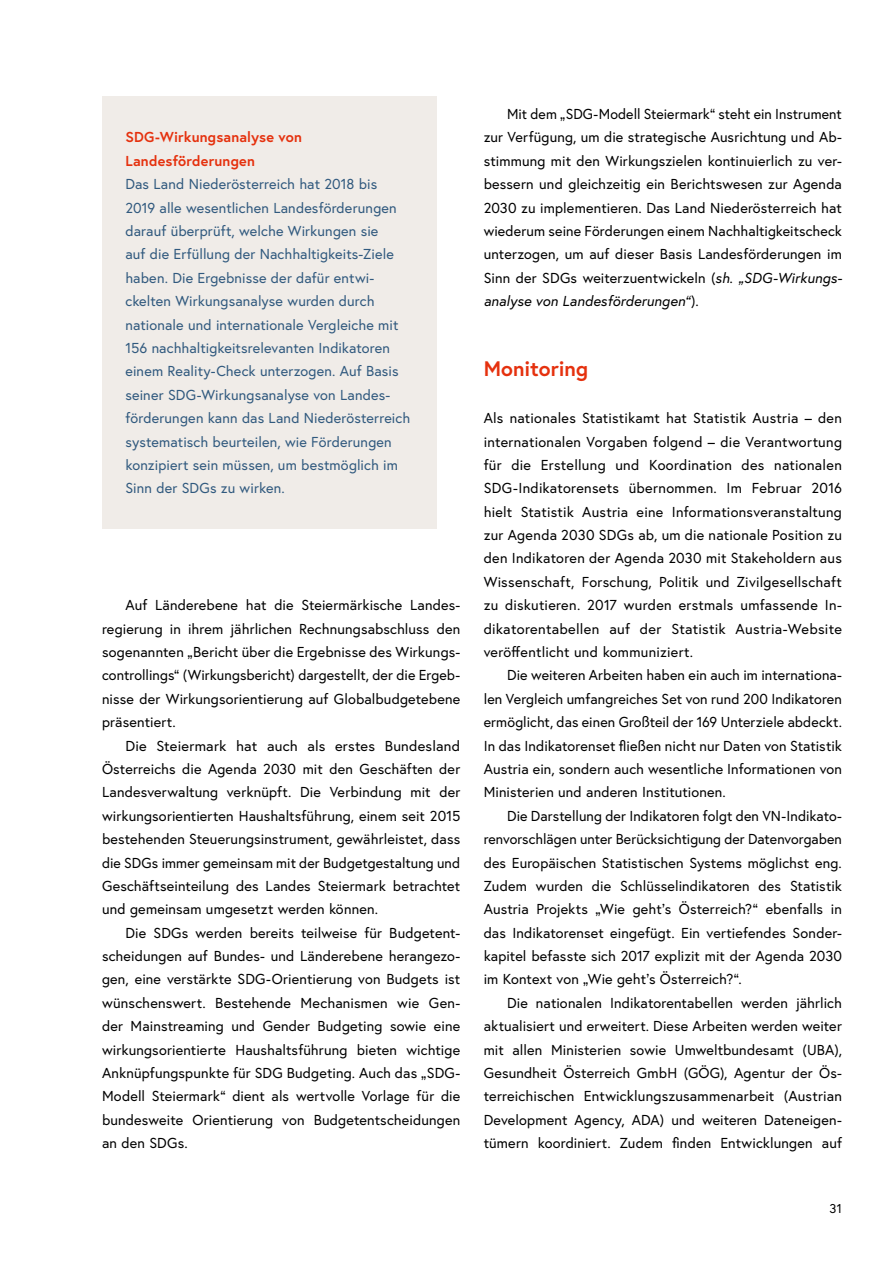
<style>
.page{position:relative;width:893px;height:1263px;background:#fff}
.page>*{position:absolute;margin:0;border:0;box-sizing:border-box;transform-origin:0 0}
.Überschriften_h2_ohne_Nummerierung{font:700 21px "Europa Austria";letter-spacing:-.005em;color:#e5310e}
.p_Erstzeileneinzug{font:14.4px/23.4px "Europa Austria";letter-spacing:.01em;color:#000;text-align:justify}
.p_Erfolgsgeschichte{font:14.4px/23.4px "Europa Austria";letter-spacing:.01em;color:#30597e}
.p_Erstzeileneinzug_5_5{font:14.4px/23.4px "Europa Austria";letter-spacing:.01em;color:#000;text-align:justify}
.h_Erfolgsgeschichte{font:700 14.4px/23.4px "Europa Austria";letter-spacing:.015em;color:#e5310e}
.t1{font:12.75px "Europa Austria";color:#000}
.s1{font-style:italic}
</style>
<div class="page">
<div style="left:102px;top:96px;width:335px;height:432px;background:#f0ece8"></div>
<p class="h_Erfolgsgeschichte" style="left:125px;top:125px;width:178px">SDG-Wirkungsanalyse von<br>Landesförderungen</p>
<p class="p_Erfolgsgeschichte" style="left:125px;top:172px;width:286px">Das Land Niederösterreich hat 2018 bis 2019 alle wesentlichen Landesförderungen darauf überprüft, welche Wirkungen sie<br>auf die Erfüllung der Nachhaltigkeits-Ziele haben. Die Ergebnisse der dafür entwi&shy;ckelten Wirkungsanalyse wurden durch nationale und internationale Vergleiche mit 156 nachhaltigkeitsrelevanten Indikatoren einem Reality-Check unterzogen. Auf Basis seiner SDG-Wirkungsanalyse von Landes&shy;förderungen kann das Land Niederösterreich systematisch beurteilen, wie Förderungen konzipiert sein müssen, um bestmöglich im Sinn der SDGs zu wirken.</p>
<p class="p_Erstzeileneinzug" style="left:102px;top:593px;width:360px;text-indent:23px">Auf Länderebene hat die Steiermärkische Landes&shy;regierung in ihrem jährlichen Rechnungsabschluss den sogenannten „Bericht über die Ergebnisse des Wirkungs&shy;controllings“ (Wirkungsbericht) dargestellt, der die Ergeb&shy;nisse der Wirkungsorientierung auf Globalbudgetebene präsentiert.</p>
<p class="p_Erstzeileneinzug" style="left:102px;top:733px;width:360px;text-indent:23px">Die Steiermark hat auch als erstes Bundesland Österreichs die Agenda 2030 mit den Geschäften der Landesverwaltung verknüpft. Die Verbindung mit der wirkungsorientierten Haushaltsführung, einem seit 2015 bestehenden Steuerungsinstrument, gewährleistet, dass die SDGs immer gemeinsam mit der Budgetgestaltung und Geschäftseinteilung des Landes Steiermark betrachtet und gemeinsam umgesetzt werden können.</p>
<p class="p_Erstzeileneinzug" style="left:102px;top:921px;width:360px;text-indent:23px">Die SDGs werden bereits teilweise für Budgetent&shy;scheidungen auf Bundes- und Länderebene herangezo&shy;gen, eine verstärkte SDG-Orientierung von Budgets ist wünschenswert. Bestehende Mechanismen wie Gen&shy;der Mainstreaming und Gender Budgeting sowie eine wirkungsorientierte Haushaltsführung bieten wichtige Anknüpfungspunkte für SDG Budgeting. Auch das „SDG-Modell Steiermark“ dient als wertvolle Vorlage für die bundesweite Orientierung von Budgetentscheidungen an den SDGs.</p>
<p class="p_Erstzeileneinzug_5_5" style="left:484px;top:102px;width:360px;text-indent:23px">Mit dem „SDG-Modell Steiermark“ steht ein Instrument zur Verfügung, um die strategische Ausrichtung und Ab&shy;stimmung mit den Wirkungszielen kontinuierlich zu ver&shy;bessern und gleichzeitig ein Berichtswesen zur Agenda 2030 zu implementieren. Das Land Niederösterreich hat wiederum seine Förderungen einem Nachhaltigkeitscheck unterzogen, um auf dieser Basis Landesförderungen im Sinn der SDGs weiterzuentwickeln (<span class="s1">sh. „SDG-Wirkungs&shy;analyse von Landesförderungen“</span>).</p>
<h2 class="Überschriften_h2_ohne_Nummerierung" style="left:484px;top:355px;width:106px">Monitoring</h2>
<p class="p_Erstzeileneinzug" style="left:484px;top:406px;width:360px">Als nationales Statistikamt hat Statistik Austria – den internationalen Vorgaben folgend – die Verantwortung für die Erstellung und Koordination des nationalen SDG-Indikatorensets übernommen. Im Februar 2016 hielt Statistik Austria eine Informationsveranstaltung zur Agenda 2030 SDGs ab, um die nationale Position zu den Indikatoren der Agenda 2030 mit Stakeholdern aus Wissenschaft, Forschung, Politik und Zivilgesellschaft zu diskutieren. 2017 wurden erstmals umfassende In&shy;dikatorentabellen auf der Statistik Austria-Website veröffentlicht und kommuniziert.</p>
<p class="p_Erstzeileneinzug" style="left:484px;top:663px;width:360px;text-indent:23px">Die weiteren Arbeiten haben ein auch im internationa&shy;len Vergleich umfangreiches Set von rund 200 Indikatoren ermöglicht, das einen Großteil der 169 Unterziele abdeckt.<br>In das Indikatorenset fließen nicht nur Daten von Statistik Austria ein, sondern auch wesentliche Informationen von Ministerien und anderen Institutionen.</p>
<p class="p_Erstzeileneinzug" style="left:484px;top:804px;width:360px;text-indent:23px">Die Darstellung der Indikatoren folgt den VN-Indikato&shy;renvorschlägen unter Berücksichtigung der Datenvorgaben des Europäischen Statistischen Systems möglichst eng.<br>Zudem wurden die Schlüsselindikatoren des Statistik Austria Projekts „Wie geht’s Österreich?“ ebenfalls in das Indikatorenset eingefügt. Ein vertiefendes Sonder&shy;kapitel befasste sich 2017 explizit mit der Agenda 2030 im Kontext von „Wie geht’s Österreich?“.</p>
<p class="p_Erstzeileneinzug" style="left:484px;top:991px;width:360px;text-indent:23px">Die nationalen Indikatorentabellen werden jährlich aktualisiert und erweitert. Diese Arbeiten werden weiter mit allen Ministerien sowie Umweltbundesamt (UBA), Gesundheit Österreich GmbH (GÖG), Agentur der Ös&shy;terreichischen Entwicklungszusammenarbeit (Austrian Development Agency, ADA) und weiteren Dateneigen&shy;tümern koordiniert. Zudem finden Entwicklungen auf</p>
<p class="t1" style="left:830px;top:1200px;width:14px">31</p>
</div>
